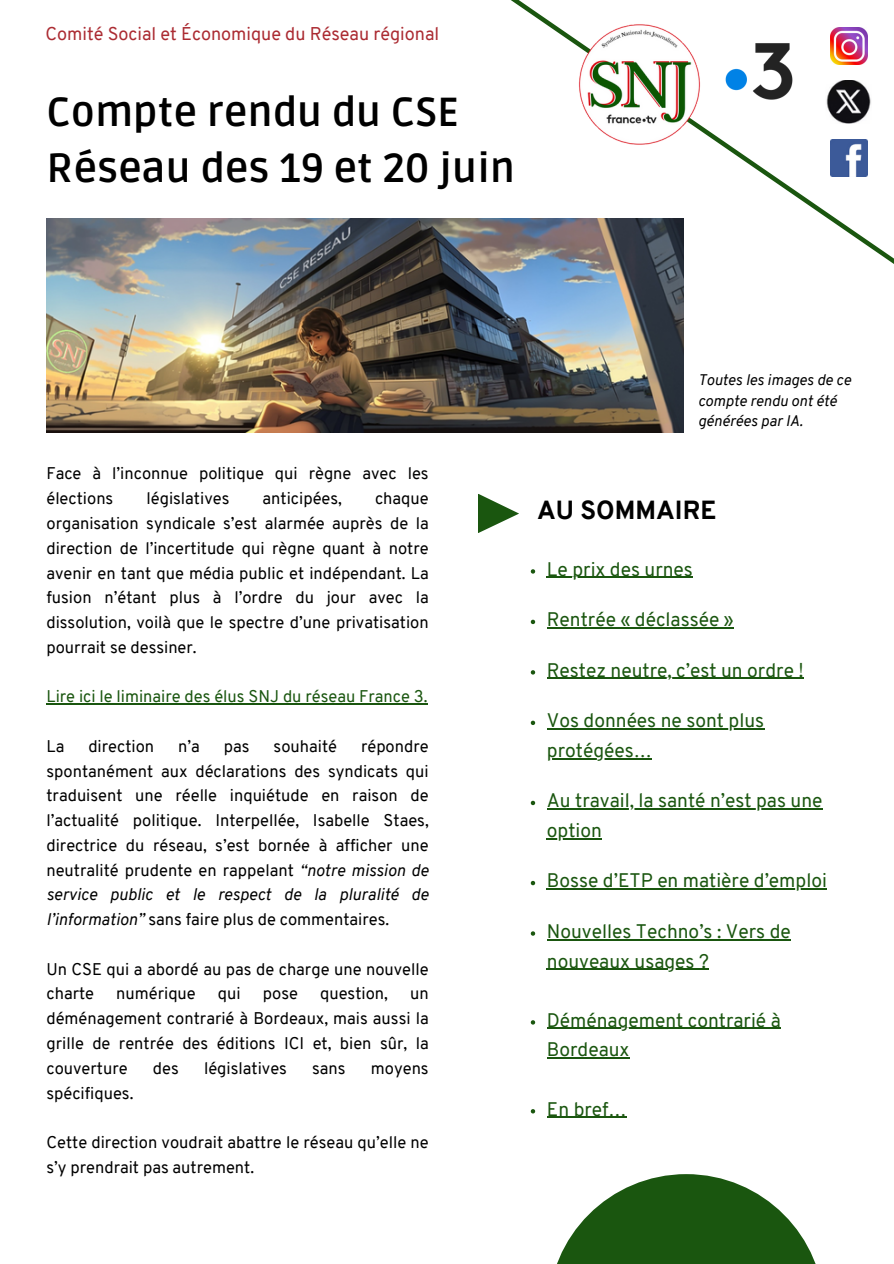
<style>
.page{position:relative;width:894px;height:1264px;background:#fff}
.page>*{position:absolute;margin:0;border:0;box-sizing:border-box;transform-origin:0 0}
.t1{font:700 40.5px/56.2px "Ruda";color:#000}
.t2{font:800 25.5px "Overpass";color:#000}
.t3{font:19.2px "Overpass";color:#1a560f}
.t4{font:18px "Overpass";color:#ab2b32}
.t5{font:16.5px/24.8px "Overpass";color:#000}
.t6{font:16.5px "Overpass";color:#1a560f}
.t7{font:italic 15px/20.2px "Overpass";color:#000}
.s1{font-style:italic}
</style>
<div class="page">
<svg style="left:511px;top:0;width:382px;height:268px"></svg>
<img style="left:576px;top:18px;width:126px;height:130px">
<img style="left:683px;top:1px;width:151px;height:140px">
<img style="left:830px;top:27px;width:37px;height:37px">
<img style="left:830px;top:139px;width:37px;height:37px">
<svg style="left:478px;top:494px;width:41px;height:39px"></svg>
<svg style="left:557px;top:1174px;width:259px;height:89px;fill:#1a560f"></svg>
<img style="left:46px;top:218px;width:637px;height:214px">
<svg style="left:530px;top:569px;width:5px;height:4px"></svg>
<hr style="left:546px;top:577px;width:146px;height:1px;background:#1a560f">
<svg style="left:530px;top:619px;width:5px;height:5px"></svg>
<hr style="left:546px;top:627px;width:187px;height:1px;background:#1a560f">
<svg style="left:530px;top:670px;width:5px;height:4px"></svg>
<hr style="left:546px;top:678px;width:257px;height:1px;background:#1a560f">
<svg style="left:530px;top:720px;width:5px;height:5px"></svg>
<hr style="left:546px;top:728px;width:218px;height:1px;background:#1a560f">
<hr style="left:546px;top:758px;width:105px;height:1px;background:#1a560f">
<svg style="left:530px;top:800px;width:5px;height:5px"></svg>
<hr style="left:546px;top:808px;width:276px;height:1px;background:#1a560f">
<hr style="left:546px;top:838px;width:55px;height:1px;background:#1a560f">
<svg style="left:530px;top:880px;width:5px;height:5px"></svg>
<hr style="left:546px;top:888px;width:280px;height:1px;background:#1a560f">
<svg style="left:530px;top:931px;width:5px;height:4px"></svg>
<hr style="left:546px;top:939px;width:244px;height:1px;background:#1a560f">
<hr style="left:546px;top:968px;width:162px;height:1px;background:#1a560f">
<svg style="left:530px;top:1020px;width:5px;height:4px"></svg>
<hr style="left:546px;top:1027px;width:234px;height:1px;background:#1a560f">
<hr style="left:546px;top:1057px;width:83px;height:1px;background:#1a560f">
<svg style="left:530px;top:1109px;width:5px;height:4px"></svg>
<hr style="left:546px;top:1116px;width:80px;height:1px;background:#1a560f">
<hr style="left:46px;top:703px;width:50px;height:1px;background:#1a560f">
<hr style="left:96px;top:703px;width:331px;height:1px;background:#1a560f">
<img style="left:825px;top:80px;width:46px;height:43px">
<p class="t4" style="left:45px;top:26px;width:395px">Comité Social et Économique du Réseau régional</p>
<p class="t1" style="left:46px;top:85px;width:470px">Compte rendu du CSE<br>Réseau des 19 et 20 juin</p>
<p class="t5" style="left:46px;top:463px;width:383px">Face à l’inconnue politique qui règne avec les élections</p>
<p class="t5" style="left:146px;top:487px;width:84px">législatives</p>
<p class="t5" style="left:262px;top:487px;width:81px">anticipées,</p>
<p class="t5" style="left:46px;top:487px;width:383px;text-align:justify;text-indent:328px">chaque organisation syndicale s’est alarmée auprès de la direction de l’incertitude qui règne quant à notre avenir en tant que média public et indépendant. La fusion n’étant plus à l’ordre du jour avec la dissolution, voilà que le spectre d’une privatisation pourrait se dessiner.</p>
<p class="t6" style="left:46px;top:690px;width:382px">Lire ici le liminaire des élus SNJ du réseau France 3.</p>
<p class="t5" style="left:46px;top:735px;width:19px">La</p>
<p class="t5" style="left:88px;top:735px;width:67px">direction</p>
<p class="t5" style="left:178px;top:735px;width:23px">n’a</p>
<p class="t5" style="left:224px;top:735px;width:27px">pas</p>
<p class="t5" style="left:273px;top:735px;width:65px">souhaité</p>
<p class="t5" style="left:46px;top:735px;width:383px;text-align:justify;text-indent:314px">répondre spontanément aux déclarations des syndicats qui traduisent une réelle inquiétude en raison de l’actualité politique. Interpellée, Isabelle Staes, directrice du réseau, s’est bornée à afficher une neutralité prudente en rappelant <span class="s1">“notre mission de service public et le respect de la pluralité de l’information”</span> sans faire plus de commentaires.</p>
<p class="t5" style="left:46px;top:958px;width:383px">Un CSE qui a abordé au pas de charge une nouvelle charte</p>
<p class="t5" style="left:116px;top:982px;width:81px">numérique</p>
<p class="t5" style="left:218px;top:982px;width:24px">qui</p>
<p class="t5" style="left:263px;top:982px;width:37px">pose</p>
<p class="t5" style="left:320px;top:982px;width:69px">question,</p>
<p class="t5" style="left:46px;top:982px;width:383px;text-align:justify;text-indent:363px">un déménagement contrarié à Bordeaux, mais aussi la grille de rentrée des éditions ICI et, bien sûr, la couverture</p>
<p class="t5" style="left:153px;top:1057px;width:27px">des</p>
<p class="t5" style="left:204px;top:1057px;width:84px">législatives</p>
<p class="t5" style="left:312px;top:1057px;width:35px">sans</p>
<p class="t5" style="left:371px;top:1057px;width:59px">moyens</p>
<p class="t5" style="left:46px;top:1081px;width:88px">spécifiques.</p>
<p class="t5" style="left:46px;top:1131px;width:383px">Cette direction voudrait abattre le réseau qu’elle ne s’y prendrait pas autrement.</p>
<p class="t7" style="left:697px;top:371px;width:154px">Toutes les images de ce compte rendu ont été générées par IA.</p>
<h1 class="t2" style="left:537px;top:500px;width:181px">AU SOMMAIRE</h1>
<p class="t3" style="left:546px;top:561px;width:147px">Le prix des urnes</p>
<p class="t3" style="left:546px;top:612px;width:188px">Rentrée « déclassée »</p>
<p class="t3" style="left:546px;top:662px;width:258px">Restez neutre, c’est un ordre !</p>
<p class="t3" style="left:546px;top:712px;width:219px">Vos données ne sont plus</p>
<p class="t3" style="left:546px;top:742px;width:106px">protégées…</p>
<p class="t3" style="left:546px;top:793px;width:277px">Au travail, la santé n’est pas une</p>
<p class="t3" style="left:546px;top:822px;width:57px">option</p>
<p class="t3" style="left:546px;top:873px;width:281px">Bosse d’ETP en matière d’emploi</p>
<p class="t3" style="left:546px;top:923px;width:245px">Nouvelles Techno’s : Vers de</p>
<h2 class="t3" style="left:546px;top:953px;width:163px">nouveaux usages ?</h2>
<h2 class="t3" style="left:546px;top:1012px;width:235px">Déménagement contrarié à</h2>
<p class="t3" style="left:546px;top:1042px;width:84px">Bordeaux</p>
<p class="t3" style="left:546px;top:1101px;width:81px">En bref…</p>
</div>
